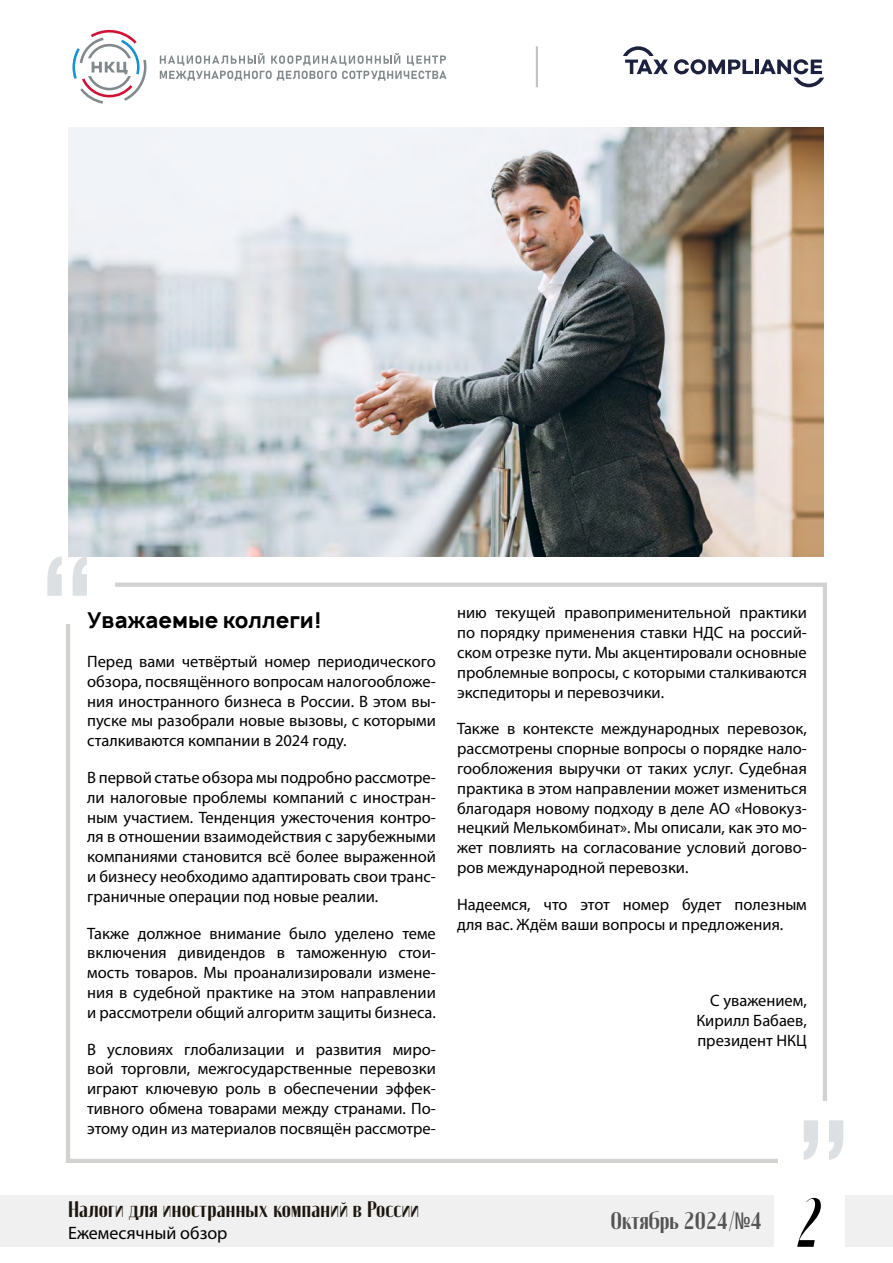
<style>
.page{position:relative;width:893px;height:1263px;background:#fff}
.page>*{position:absolute;margin:0;border:0;box-sizing:border-box;transform-origin:0 0}
.t1{font:69px "Moniqa Bold Cond Ita Display";color:#000}
.t2{font:24px "Moniqa Extra Bold Heading";letter-spacing:-.005em;color:#555454;scale:1.06 1}
.t3{font:22.5px "Moniqa Extra Bold Heading";letter-spacing:.01em;color:#1b150d;scale:1.06 1}
.t4{font:700 21px "Manrope";color:#000}
.t5{font:18px "Myriad Pro";color:#000}
.t6{font:16.5px/19.8px "Myriad Pro";color:#000;text-align:justify}
.s1{font-family:"Andale Mono"}
</style>
<div class="page">
<div style="left:0;top:1195px;width:774px;height:51px;background:#f0f0f0"></div>
<div style="left:845px;top:1195px;width:48px;height:51px;background:#f0f0f0"></div>
<svg style="left:72px;top:30px;width:74px;height:74px"></svg>
<svg style="left:160px;top:53px;width:286px;height:28px"></svg>
<hr style="left:536px;top:46px;width:2px;height:41px;background:#c2c1c1">
<svg style="left:623px;top:46px;width:45px;height:28px"></svg>
<svg style="left:674px;top:59px;width:79px;height:15px"></svg>
<hr style="left:755px;top:60px;width:4px;height:14px;background:#1c213f">
<svg style="left:760px;top:59px;width:64px;height:28px"></svg>
<div style="left:66px;top:583px;width:761px;height:580px;border:4px solid #d2d2d1"></div>
<div style="left:22px;top:525px;width:93px;height:98px;background:#fff"></div>
<img style="left:68px;top:128px;width:756px;height:428px">
<svg style="left:73px;top:556px;width:14px;height:40px"></svg>
<svg style="left:47px;top:556px;width:15px;height:40px"></svg>
<div style="left:778px;top:1101px;width:93px;height:65px;background:#fff"></div>
<svg style="left:804px;top:1120px;width:14px;height:40px"></svg>
<svg style="left:829px;top:1120px;width:14px;height:40px"></svg>
<p class="t4" style="left:87px;top:606px;width:236px">Уважаемые коллеги!</p>
<p class="t6" style="left:87px;top:651px;width:350px">Перед вами четвёртый номер периодического обзора, посвящённого вопросам налогообложе&shy;ния иностранного бизнеса в России. В этом вы&shy;пуске мы разобрали новые вызовы, с которыми сталкиваются компании в 2024 году.</p>
<p class="t6" style="left:87px;top:767px;width:350px">В первой статье обзора мы подробно рассмотре&shy;ли налоговые проблемы компаний с иностран&shy;ным участием. Тенденция ужесточения контро&shy;ля в отношении взаимодействия с зарубежными компаниями становится всё более выраженной и бизнесу необходимо адаптировать свои транс&shy;граничные операции под новые реалии.</p>
<p class="t6" style="left:87px;top:923px;width:350px">Также должное внимание было уделено теме включения дивидендов в таможенную стои&shy;мость товаров. Мы проанализировали измене&shy;ния в судебной практике на этом направлении и рассмотрели общий алгоритм защиты бизнеса.</p>
<p class="t6" style="left:87px;top:1039px;width:350px">В условиях глобализации и развития миро&shy;вой торговли, межгосударственные перевозки играют ключевую роль в обеспечении эффек&shy;тивного обмена товарами между странами. По&shy;этому один из материалов посвящён рассмотре-</p>
<p class="t6" style="left:457px;top:603px;width:351px">нию текущей правоприменительной практики по порядку применения ставки НДС на россий&shy;ском отрезке пути. Мы акцентировали основные проблемные вопросы, с которыми сталкиваются экспедиторы и перевозчики.</p>
<p class="t6" style="left:457px;top:719px;width:351px">Также в контексте международных перевозок, рассмотрены спорные вопросы о порядке нало&shy;гообложения выручки от таких услуг. Судебная практика в этом направлении может измениться благодаря новому подходу в деле АО «Новокуз&shy;нецкий Мелькомбинат». Мы описали, как это мо&shy;жет повлиять на согласование условий догово&shy;ров международной перевозки.</p>
<p class="t6" style="left:457px;top:894px;width:351px">Надеемся, что этот номер будет полезным для вас. Ждём ваши вопросы и предложения.</p>
<p class="t6" style="left:696px;top:990px;width:112px;text-indent:14px">С уважением, Кирилл Бабаев, президент НКЦ</p>
<h3 class="t3" style="left:68px;top:1198px;width:333px">Налоги для иностранных компаний в России</h3>
<p class="t5" style="left:68px;top:1222px;width:161px">Ежемесячный обзор</p>
<h2 class="t2" style="left:611px;top:1208px;width:144px">Октябрь 2024/<span class="s1">№</span>4</h2>
<h1 class="t1" style="left:800px;top:1188px;width:22px">2</h1>
</div>
